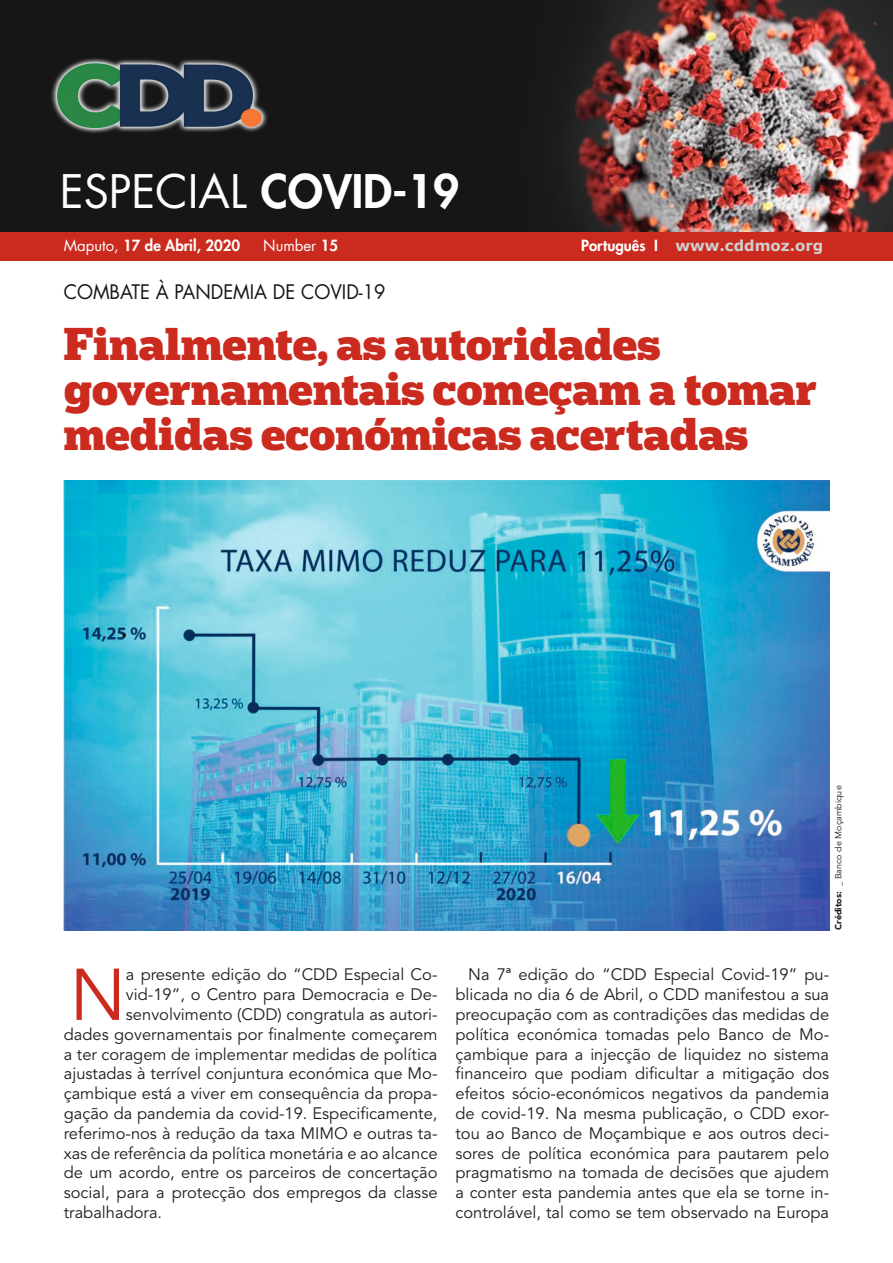
<style>
.page{position:relative;width:893px;height:1263px;background:#fff}
.page>*{position:absolute;margin:0;border:0;box-sizing:border-box;transform-origin:0 0}
.Default{font:72.45px "Avenir LT Std";color:#cb2b1e}
.t1{font:45px "Futura LT";color:#fff}
.t2{font:900 43.5px/45px "Popular";color:#cb2b1e}
.t3{font:19.5px "Futura LT";color:#151616;scale:.95 1}
.Default-2{font:16.5px/19.8px "Avenir LT Std";color:#1c1d1d;text-align:justify}
.t4{font:700 15px "Verdana";color:#cfd0d0}
.t5{font:800 15px "Futura LT";color:#fff}
.t6{font:15px "Futura LT";color:#fff}
.Default-3{font:9px "Avenir LT Std";color:#1c1d1d}
.s1{font-weight:800}
.s2{font-weight:400}
.s3{font-family:"Futura LT";font-weight:800;color:#fff}
.s4{font-weight:900}
</style>
<div class="page">
<img style="left:64px;top:480px;width:766px;height:450px">
<img style="left:0;top:0;width:893px;height:232px">
<img style="left:40px;top:54px;width:237px;height:93px">
<div style="left:0;top:232px;width:893px;height:29px;background:#cb2b1e"></div>
<p class="t1" style="left:60px;top:162px;width:401px">ESPECIAL <span class="s1">COVID-19</span></p>
<p class="t5" style="left:64px;top:235px;width:178px"><span class="s2">Maputo,</span> 17 de Abril, 2020</p>
<p class="t6" style="left:263px;top:235px;width:77px">Number <span class="s1">15</span></p>
<p class="t4" style="left:581px;top:234px;width:244px"><span class="s3">Português I</span> www.cddmoz.org</p>
<p class="t3" style="left:64px;top:279px;width:340px">COMBATE À PANDEMIA DE COVID-19</p>
<p class="t2" style="left:64px;top:320px;width:755px">Finalmente, as autoridades governamentais começam a tomar medidas económicas acertadas</p>
<p class="Default-3" style="left:833px;top:930px;width:146px;rotate:-90deg"><span class="s4">Créditos:</span> _ Banco de Moçambique</p>
<p class="Default" style="left:70px;top:953px;width:58px">N</p>
<p class="Default-2" style="left:126px;top:965px;width:313px">a presente edição do “CDD Especial Co-</p>
<p class="Default-2" style="left:126px;top:985px;width:313px">vid-19”, o Centro para Democracia e De-</p>
<p class="Default-2" style="left:126px;top:1005px;width:313px">senvolvimento (CDD) congratula as autori-</p>
<p class="Default-2" style="left:64px;top:1024px;width:375px">dades governamentais por finalmente começarem</p>
<p class="Default-2" style="left:64px;top:1044px;width:375px">a ter coragem de implementar medidas de política</p>
<p class="Default-2" style="left:64px;top:1064px;width:375px">ajustadas à terrível conjuntura económica que Mo-</p>
<p class="Default-2" style="left:64px;top:1084px;width:375px">çambique está a viver em consequência da propa-</p>
<p class="Default-2" style="left:64px;top:1104px;width:375px">gação da pandemia da covid-19. Especificamente,</p>
<p class="Default-2" style="left:64px;top:1123px;width:375px">referimo-nos à redução da taxa MIMO e outras ta-</p>
<p class="Default-2" style="left:64px;top:1143px;width:375px">xas de referência da política monetária e ao alcance</p>
<p class="Default-2" style="left:64px;top:1163px;width:375px">de um acordo, entre os parceiros de concertação</p>
<p class="Default-2" style="left:64px;top:1183px;width:375px">social, para a protecção dos empregos da classe</p>
<p class="Default-2" style="left:64px;top:1203px;width:100px">trabalhadora.</p>
<p class="Default-2" style="left:455px;top:965px;width:375px;text-indent:13px">Na 7ª edição do “CDD Especial Covid-19” pu&shy;blicada no dia 6 de Abril, o CDD manifestou a sua preocupação com as contradições das medidas de política económica tomadas pelo Banco de Mo&shy;çambique para a injecção de liquidez no sistema financeiro que podiam dificultar a mitigação dos efeitos sócio-económicos negativos da pandemia de covid-19. Na mesma publicação, o CDD exor&shy;tou ao Banco de Moçambique e aos outros deci&shy;sores de política económica para pautarem pelo pragmatismo na tomada de decisões que ajudem a conter esta pandemia antes que ela se torne in&shy;controlável, tal como se tem observado na Europa</p>
</div>
